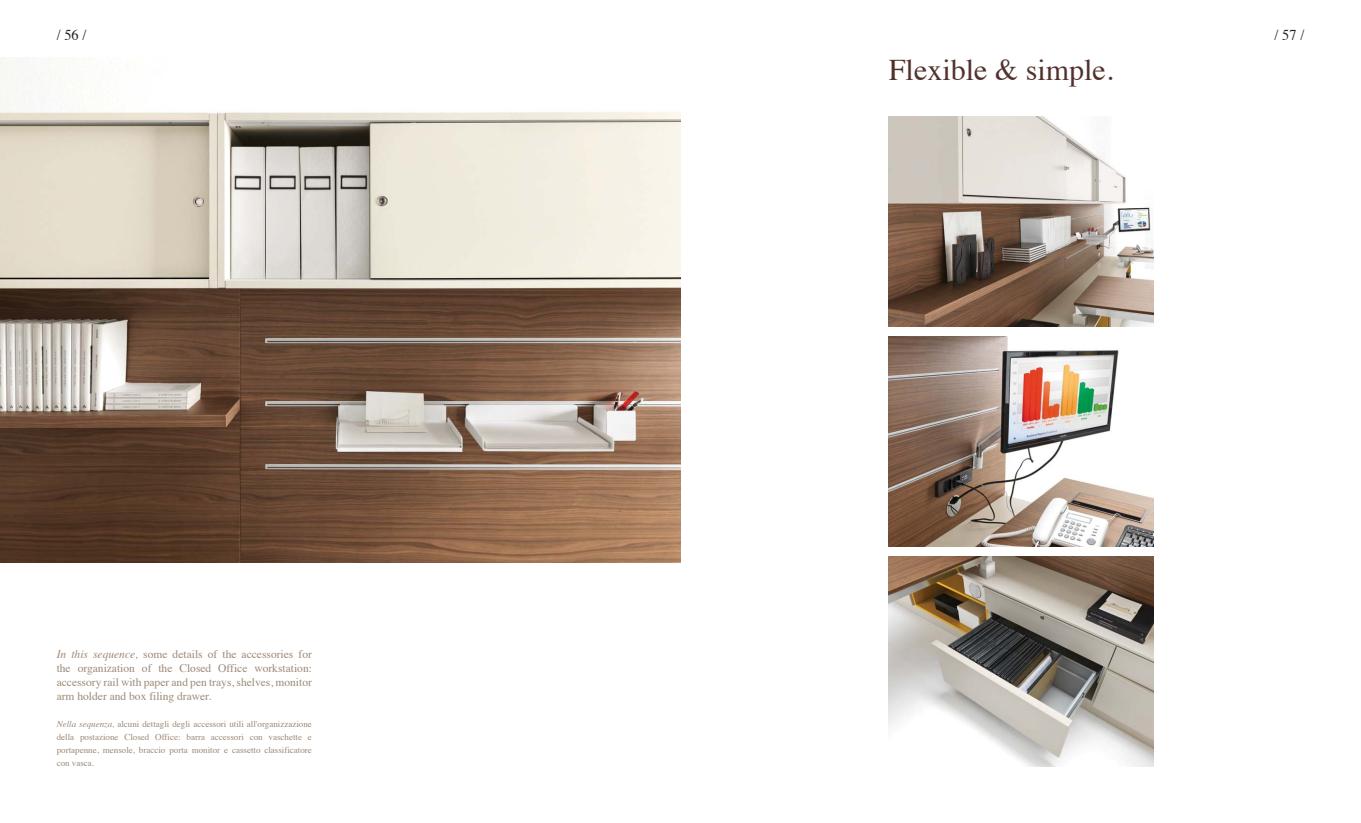
<style>
.page{position:relative;width:1361px;height:823px;background:#fff}
.page>*{position:absolute;margin:0;border:0;box-sizing:border-box;transform-origin:0 0}
.t1{font:30px "Times";color:#52312c}
.t2{font:15px "Times";color:#231f20;scale:.95 1}
.t3{font:11.5px/14px "Times";color:#9d8876;text-align:justify}
.t4{font:9px/13px "Times";color:#9d8876;text-align:justify}
.s1{font-style:italic}
</style>
<div class="page">
<img style="left:0;top:57px;width:680px;height:505px">
<img style="left:889px;top:556px;width:265px;height:209px">
<img style="left:889px;top:336px;width:265px;height:210px">
<img style="left:889px;top:116px;width:265px;height:210px">
<h2 class="t2" style="left:57px;top:28px;width:33px">/ 56 /</h2>
<p class="t3" style="left:57px;top:647px;width:257px"><span class="s1">In this sequence,</span> some details of the accessories for the organization of the Closed Office workstation: accessory rail with paper and pen trays, shelves, monitor arm holder and box filing drawer.</p>
<p class="t4" style="left:57px;top:718px;width:257px"><span class="s1">Nella sequenza,</span> alcuni dettagli degli accessori utili all'organizzazione della postazione Closed Office: barra accessori con vaschette e portapenne, mensole, braccio porta monitor e cassetto classificatore con vasca.</p>
<h1 class="t1" style="left:889px;top:57px;width:226px">Flexible &amp; simple.</h1>
<h2 class="t2" style="left:1274px;top:28px;width:33px">/ 57 /</h2>
</div>
